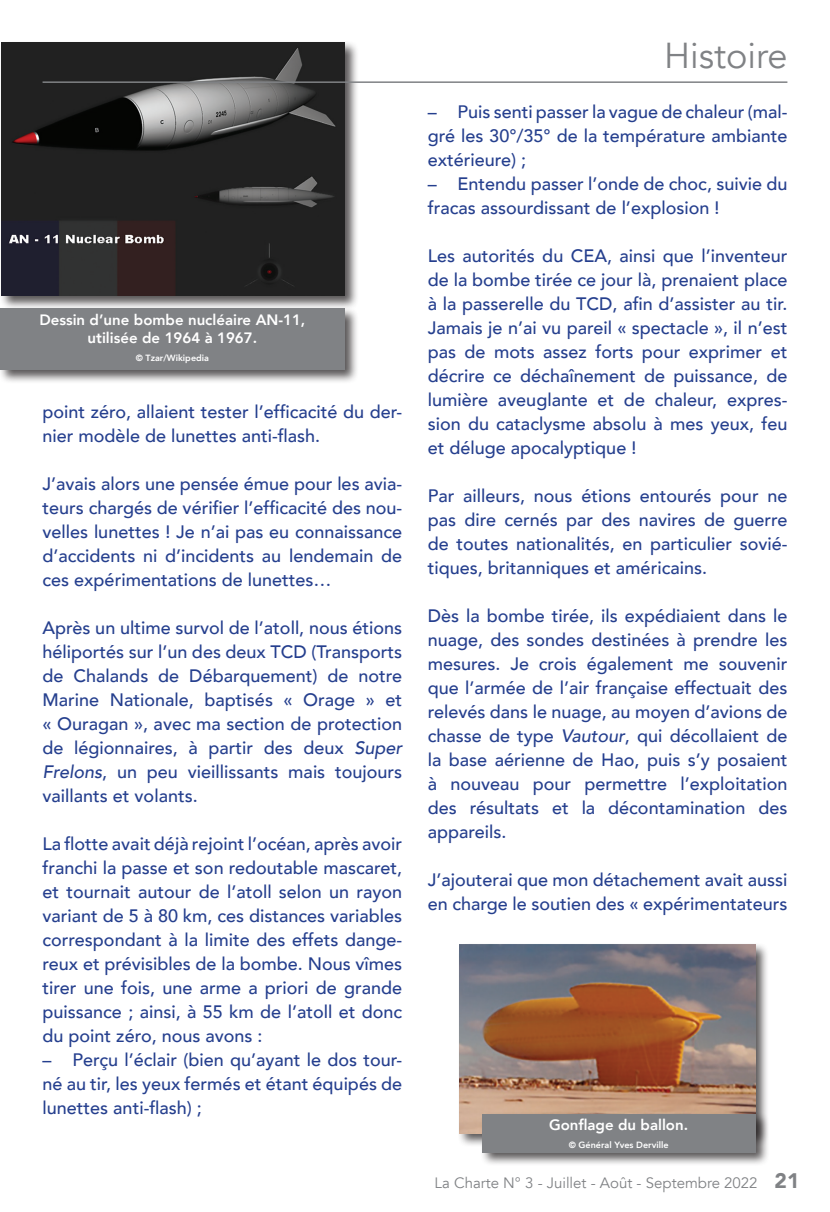
<style>
.page{position:relative;width:830px;height:1212px;background:#fff}
.page>*{position:absolute;margin:0;border:0;box-sizing:border-box;transform-origin:0 0}
.t1{font:36px "Avenir";color:#808285}
.t2{font:900 21px "Avenir";color:#808285}
.t3{font:500 18px/24px "Avenir";color:#253f8e;text-align:justify}
.LEGENDES{font:800 15px "Avenir";color:#fff}
.t4{font:15px "Avenir";color:#808285}
.copyright{font:800 9px "Avenir";color:#fff}
.s1{font-style:italic}
</style>
<div class="page">
<div style="left:0;top:40px;width:359px;height:270px;background:#231f20;opacity:.75"></div>
<img style="left:2px;top:43px;width:342px;height:253px">
<div style="left:0;top:307px;width:358px;height:77px;background:#231f20;opacity:.75"></div>
<div style="left:0;top:309px;width:344px;height:61px;background:#808285"></div>
<hr style="left:43px;top:81px;width:744px;height:2px;background:#808285">
<div style="left:457px;top:942px;width:312px;height:205px;background:#231f20;opacity:.75"></div>
<img style="left:459px;top:944px;width:296px;height:189px">
<div style="left:479px;top:1111px;width:290px;height:55px;background:#231f20;opacity:.75"></div>
<div style="left:482px;top:1113px;width:273px;height:39px;background:#808285"></div>
<p class="LEGENDES" style="left:39px;top:308px;width:267px">Dessin d’une bombe nucléaire AN-11,</p>
<p class="LEGENDES" style="left:88px;top:326px;width:171px">utilisée de 1964 à 1967.</p>
<p class="copyright" style="left:136px;top:351px;width:75px">© Tzar/Wikipedia</p>
<p class="t3" style="left:43px;top:398px;width:361px">point zéro, allaient tester l’efficacité du der&shy;nier modèle de lunettes anti-flash.</p>
<p class="t3" style="left:43px;top:470px;width:361px">J’avais alors une pensée émue pour les avia&shy;teurs chargés de vérifier l’efficacité des nou&shy;velles lunettes ! Je n’ai pas eu connaissance d’accidents ni d’incidents au lendemain de ces expérimentations de lunettes…</p>
<p class="t3" style="left:43px;top:614px;width:361px">Après un ultime survol de l’atoll, nous étions héliportés sur l’un des deux TCD (Transports de Chalands de Débarquement) de notre Marine Nationale, baptisés « Orage » et « Ouragan », avec ma section de protection de légionnaires, à partir des deux <span class="s1">Super Frelons</span>, un peu vieillissants mais toujours vaillants et volants.</p>
<p class="t3" style="left:43px;top:830px;width:361px">La flotte avait déjà rejoint l’océan, après avoir franchi la passe et son redoutable mascaret, et tournait autour de l’atoll selon un rayon variant de 5 à 80 km, ces distances variables correspondant à la limite des effets dange&shy;reux et prévisibles de la bombe. Nous vîmes tirer une fois, une arme a priori de grande puissance ; ainsi, à 55 km de l’atoll et donc du point zéro, nous avons :</p>
<p class="t3" style="left:43px;top:1046px;width:361px">– Perçu l’éclair (bien qu’ayant le dos tour&shy;né au tir, les yeux fermés et étant équipés de lunettes anti-flash) ;</p>
<h1 class="t1" style="left:663px;top:34px;width:125px">Histoire</h1>
<p class="t3" style="left:427px;top:99px;width:361px">– Puis senti passer la vague de chaleur (mal&shy;gré les 30°/35° de la température ambiante extérieure) ;</p>
<p class="t3" style="left:427px;top:171px;width:361px">– Entendu passer l’onde de choc, suivie du fracas assourdissant de l’explosion !</p>
<p class="t3" style="left:427px;top:243px;width:361px">Les autorités du CEA, ainsi que l’inventeur de la bombe tirée ce jour là, prenaient place à la passerelle du TCD, afin d’assister au tir.<br>Jamais je n’ai vu pareil « spectacle », il n’est pas de mots assez forts pour exprimer et décrire ce déchaînement de puissance, de lumière aveuglante et de chaleur, expres&shy;sion du cataclysme absolu à mes yeux, feu et déluge apocalyptique !</p>
<p class="t3" style="left:427px;top:483px;width:361px">Par ailleurs, nous étions entourés pour ne pas dire cernés par des navires de guerre de toutes nationalités, en particulier sovié&shy;tiques, britanniques et américains.</p>
<p class="t3" style="left:427px;top:603px;width:361px">Dès la bombe tirée, ils expédiaient dans le nuage, des sondes destinées à prendre les mesures. Je crois également me souvenir que l’armée de l’air française effectuait des relevés dans le nuage, au moyen d’avions de chasse de type <span class="s1">Vautour</span>, qui décollaient de la base aérienne de Hao, puis s’y posaient à nouveau pour permettre l’exploitation des résultats et la décontamination des appareils.</p>
<p class="t3" style="left:427px;top:867px;width:361px">J’ajouterai que mon détachement avait aussi en charge le soutien des « expérimentateurs</p>
<p class="LEGENDES" style="left:549px;top:1113px;width:140px">Gonflage du ballon.</p>
<p class="copyright" style="left:568px;top:1138px;width:101px">© Général Yves Derville</p>
<p class="t4" style="left:434px;top:1173px;width:324px">La Charte N° 3 - Juillet - Août - Septembre 2022</p>
<p class="t2" style="left:774px;top:1162px;width:26px">21</p>
</div>
